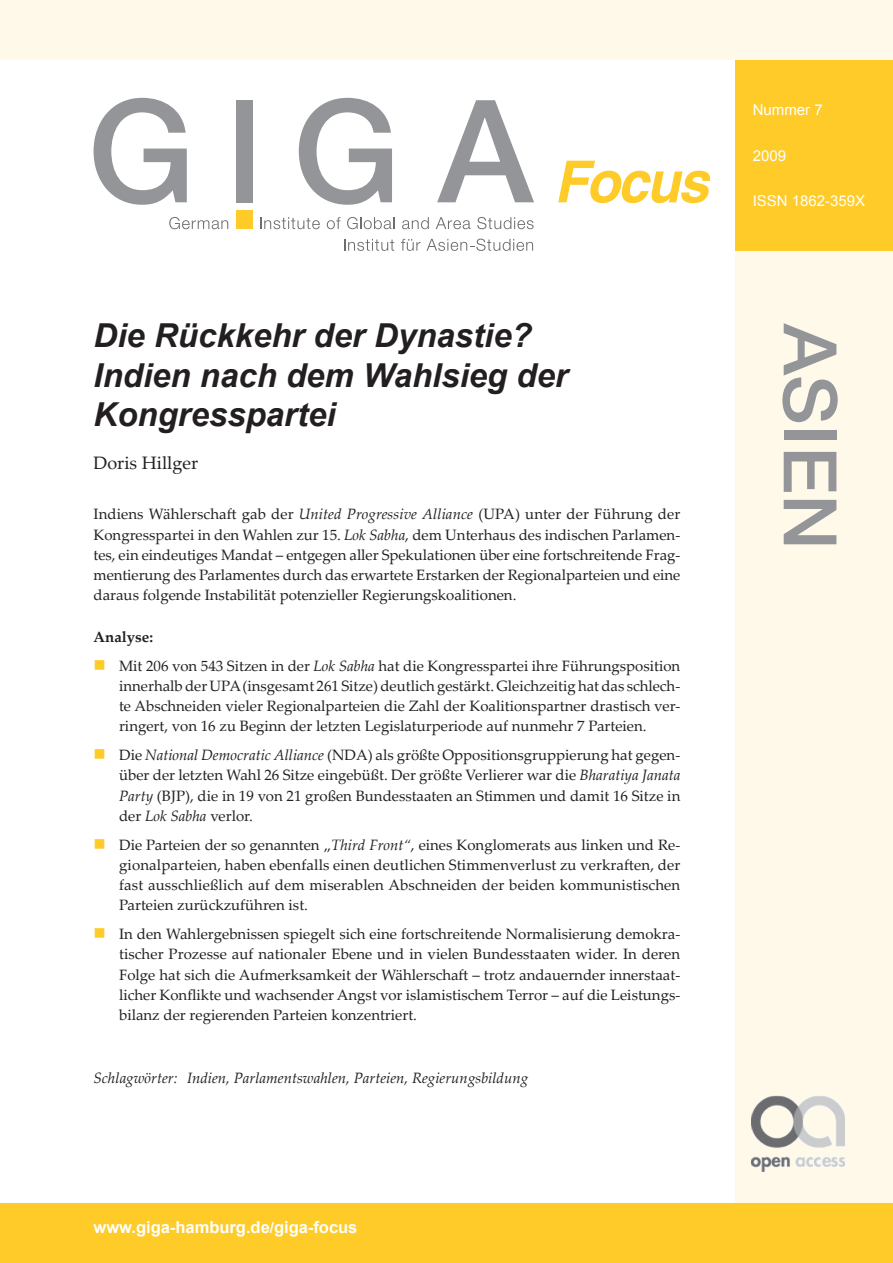
<style>
.page{position:relative;width:893px;height:1263px;background:#fff}
.page>*{position:absolute;margin:0;border:0;box-sizing:border-box;transform-origin:0 0}
.foc__1__seite_titel{font:italic 700 33px/39.6px "Arial";color:#231f20}
.foc__1__seite_autor{font:18px "Palatino Linotype";color:#231f20}
.foc__text_fusszeile{font:700 16.5px "Arial";color:#fff}
.t1{font:16.5px "Wingdings";color:#fecb29}
.foc__1__seite_aufzae{font:15px/20.2px "Palatino Linotype";color:#231f20;text-align:justify}
.foc__1__seite_fliess{font:15px/20.2px "Palatino Linotype";color:#231f20;text-align:justify}
.foc__1__seite_schlag{font:italic 15px "Palatino Linotype";color:#231f20}
.foc__1__seite_ausgab{font:15px "Arial";color:#fff}
.foc__1__seite_analys{font:700 15px "Palatino Linotype";color:#231f20}
.s1{font-style:italic}
.s2{font-size:15px}
</style>
<div class="page">
<div style="left:736px;top:60px;width:157px;height:191px;background:#fecb29"></div>
<div style="left:736px;top:251px;width:157px;height:952px;background:#fef9e9"></div>
<div style="left:0;top:1203px;width:893px;height:60px;background:#fecb29"></div>
<div style="left:0;top:0;width:893px;height:60px;background:#fef9e9"></div>
<svg style="left:344px;top:239px;width:50px;height:12px"></svg>
<svg style="left:401px;top:239px;width:132px;height:12px"></svg>
<svg style="left:169px;top:217px;width:59px;height:12px"></svg>
<svg style="left:260px;top:217px;width:60px;height:12px"></svg>
<svg style="left:327px;top:217px;width:14px;height:12px"></svg>
<svg style="left:347px;top:217px;width:47px;height:12px"></svg>
<svg style="left:402px;top:217px;width:27px;height:12px"></svg>
<svg style="left:436px;top:217px;width:34px;height:12px"></svg>
<svg style="left:477px;top:217px;width:57px;height:12px"></svg>
<div style="left:236px;top:100px;width:17px;height:102px;background:#939598"></div>
<svg style="left:94px;top:98px;width:93px;height:107px"></svg>
<svg style="left:299px;top:98px;width:93px;height:107px"></svg>
<svg style="left:437px;top:100px;width:97px;height:102px"></svg>
<div style="left:236px;top:211px;width:17px;height:18px;background:#fecb29"></div>
<svg style="left:558px;top:161px;width:153px;height:42px"></svg>
<svg style="left:782px;top:323px;width:56px;height:99px"></svg>
<div style="left:784px;top:430px;width:52px;height:10px;background:#939598"></div>
<svg style="left:784px;top:452px;width:52px;height:40px"></svg>
<svg style="left:784px;top:500px;width:52px;height:44px"></svg>
<img style="left:751px;top:1095px;width:94px;height:77px">
<p class="foc__1__seite_titel" style="left:94px;top:317px;width:476px">Die Rückkehr der Dynastie?<br>Indien nach dem Wahlsieg der<br>Kongresspartei</p>
<p class="foc__1__seite_autor" style="left:94px;top:450px;width:106px">Doris Hillger</p>
<p class="foc__1__seite_fliess" style="left:94px;top:503px;width:588px">Indiens Wählerschaft gab der <span class="s1">United Progressive Alliance</span> (UPA) unter der Führung der Kongresspartei in den Wahlen zur 15. <span class="s1">Lok Sabha</span>, dem Unterhaus des indischen Parlamen&shy;tes, ein eindeutiges Mandat – entgegen aller Spekulationen über eine fortschreitende Frag&shy;mentierung des Parlamentes durch das erwartete Erstarken der Regionalparteien und eine daraus folgende Instabilität potenzieller Regierungskoalitionen.</p>
<p class="foc__1__seite_analys" style="left:94px;top:626px;width:61px">Analyse:</p>
<p class="foc__1__seite_aufzae" style="left:119px;top:655px;width:563px">Mit 206 von 543 Sitzen in der <span class="s1">Lok Sabha</span> hat die Kongresspartei ihre Führungsposition innerhalb der UPA (insgesamt 261 Sitze) deutlich gestärkt. Gleichzeitig hat das schlech&shy;te Abschneiden vieler Regionalparteien die Zahl der Koalitionspartner drastisch ver&shy;ringert, von 16 zu Beginn der letzten Legislaturperiode auf nunmehr 7 Parteien.</p>
<p class="foc__1__seite_aufzae" style="left:119px;top:744px;width:563px">Die <span class="s1">National Democratic Alliance</span> (NDA) als größte Oppositionsgruppierung hat gegen&shy;über der letzten Wahl 26 Sitze eingebüßt. Der größte Verlierer war die <span class="s1">Bharatiya Janata Party</span> (BJP), die in 19 von 21 großen Bundesstaaten an Stimmen und damit 16 Sitze in der <span class="s1">Lok Sabha</span> verlor.</p>
<p class="foc__1__seite_aufzae" style="left:119px;top:834px;width:563px">Die Parteien der so genannten „<span class="s1">Third Front“</span>, eines Konglomerats aus linken und Re&shy;gionalparteien, haben ebenfalls einen deutlichen Stimmenverlust zu verkraften, der fast ausschließlich auf dem miserablen Abschneiden der beiden kommunistischen Parteien zurückzuführen ist.</p>
<p class="foc__1__seite_aufzae" style="left:119px;top:923px;width:563px">In den Wahlergebnissen spiegelt sich eine fortschreitende Normalisierung demokra&shy;tischer Prozesse auf nationaler Ebene und in vielen Bundesstaaten wider. In deren Folge hat sich die Aufmerksamkeit der Wählerschaft – trotz andauernder innerstaat&shy;licher Konflikte und wachsender Angst vor islamistischem Terror – auf die Leistungs&shy;bilanz der regierenden Parteien konzentriert.</p>
<p class="t1" style="left:94px;top:656px;width:14px">■</p>
<p class="t1" style="left:94px;top:745px;width:14px">■</p>
<p class="t1" style="left:94px;top:835px;width:14px">■</p>
<p class="t1" style="left:94px;top:924px;width:14px">■</p>
<p class="foc__1__seite_schlag" style="left:94px;top:1067px;width:436px">Schlagwörter: Indien, Parlamentswahlen, Parteien, Regierungsbildung</p>
<p class="foc__text_fusszeile" style="left:94px;top:1216px;width:265px">www.giga-hamburg.de<span class="s2">/</span>giga-focus</p>
<p class="foc__1__seite_ausgab" style="left:753px;top:100px;width:72px">Nummer 7</p>
<p class="foc__1__seite_ausgab" style="left:753px;top:146px;width:35px">2009</p>
<p class="foc__1__seite_ausgab" style="left:753px;top:191px;width:114px">ISSN 1862-359X</p>
</div>
